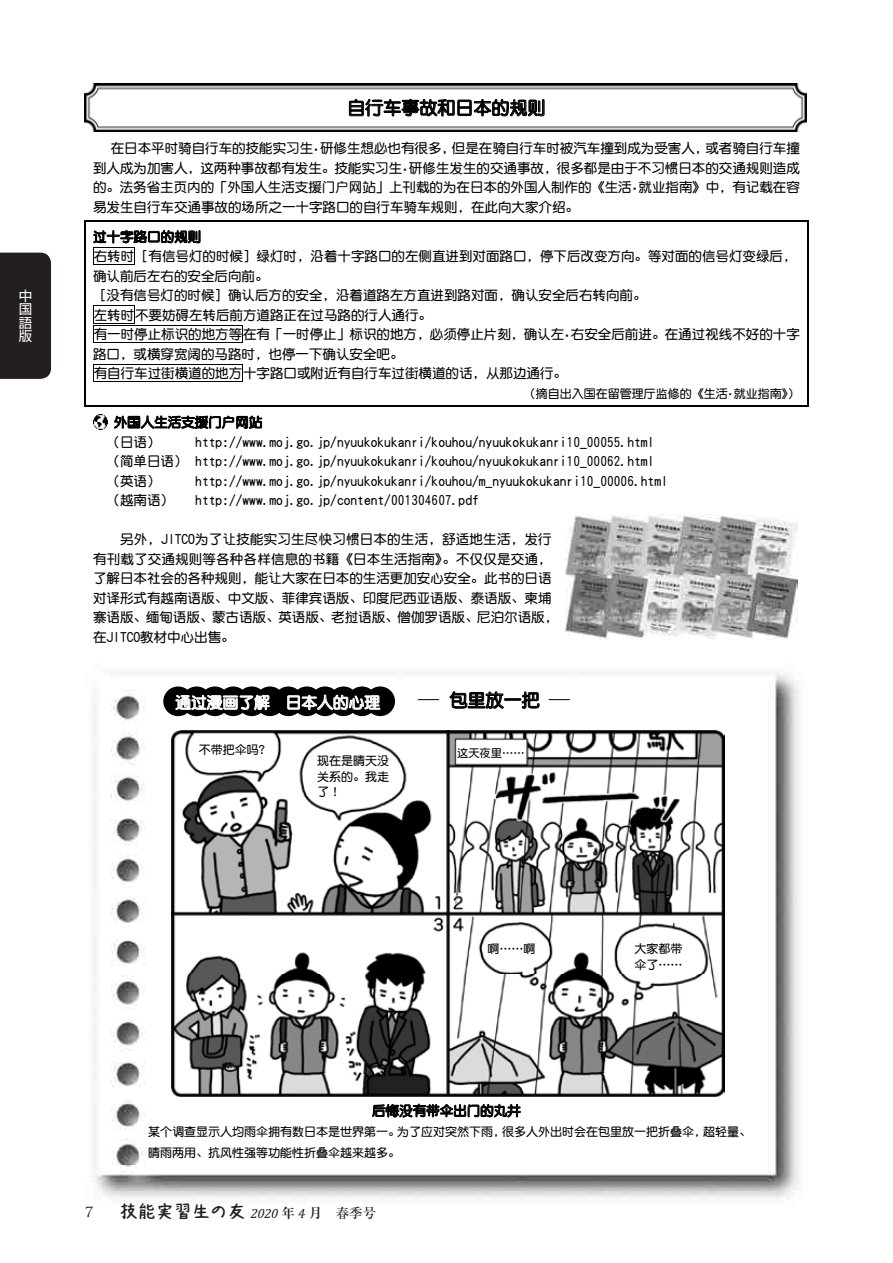
<style>
.page{position:relative;width:893px;height:1263px;background:#fff}
.page>*{position:absolute;margin:0;border:0;box-sizing:border-box;transform-origin:0 0}
.t1{font:18px "Rii Tegaki N R";color:#231f20}
.t2{font:18px "KF GB Yuan Hei";color:#000}
.t3{font:15.75px "KF GB Yuan Hei";color:#fff}
.t4{font:13.5px/19.5px "KF GB Yuan Hei";color:#000}
.t5{font:13.5px/13.5px "Shin Go Pro";color:#fff;text-align:justify}
.t6{font:12px/15.6px "KF GB Yuan Hei";color:#000}
.t7{font:11.25px "KF GB Yuan Hei";color:#000}
.s1{font-family:"MSUI Gothic";font-size:11.85px}
.s2{font-family:"MSUI Gothic";font-size:10.65px}
.s3{font-family:"VD Logo G Bold P";font-size:21px}
.s4{font-family:"UD Reimin Pr 6";font-size:13.5px}
.s5{font-family:"Cambria";font-style:italic;font-size:13.5px}
.s6{font-family:"Ryumin Pr 6";font-weight:700;font-size:13.5px}
.s7{font-family:"Ryumin Pr 6";font-weight:500;font-size:13.5px}
</style>
<div class="page">
<img style="left:84px;top:84px;width:722px;height:47px">
<img style="left:94px;top:672px;width:705px;height:527px">
<svg style="left:349px;top:99px;width:195px;height:18px"></svg>
<svg style="left:93px;top:230px;width:107px;height:35px"></svg>
<hr style="left:93px;top:305px;width:42px;height:1px;background:#000">
<hr style="left:93px;top:323px;width:42px;height:1px;background:#000">
<svg style="left:134px;top:306px;width:1px;height:17px"></svg>
<hr style="left:93px;top:325px;width:150px;height:1px;background:#000">
<svg style="left:93px;top:306px;width:1px;height:36px"></svg>
<hr style="left:93px;top:342px;width:150px;height:1px;background:#000">
<svg style="left:242px;top:326px;width:1px;height:16px"></svg>
<hr style="left:93px;top:364px;width:150px;height:1px;background:#000">
<svg style="left:93px;top:365px;width:1px;height:16px"></svg>
<hr style="left:93px;top:381px;width:150px;height:1px;background:#000">
<svg style="left:242px;top:365px;width:1px;height:16px"></svg>
<hr style="left:84px;top:220px;width:723px;height:2px;background:#000">
<svg style="left:807px;top:220px;width:2px;height:6px"></svg>
<hr style="left:84px;top:226px;width:2px;height:180px;background:#000">
<hr style="left:807px;top:226px;width:2px;height:180px;background:#000">
<img style="left:93px;top:415px;width:15px;height:14px">
<svg style="left:114px;top:416px;width:148px;height:13px"></svg>
<hr style="left:84px;top:406px;width:725px;height:1px;background:#000">
<svg style="left:372px;top:1104px;width:149px;height:13px"></svg>
<img style="left:565px;top:515px;width:232px;height:124px">
<svg style="left:450px;top:691px;width:89px;height:17px"></svg>
<div style="left:163px;top:686px;width:30px;height:30px;background:#000;border-radius:50%"></div>
<div style="left:182px;top:686px;width:30px;height:30px;background:#000;border-radius:50%"></div>
<div style="left:200px;top:686px;width:30px;height:30px;background:#000;border-radius:50%"></div>
<div style="left:218px;top:686px;width:30px;height:30px;background:#000;border-radius:50%"></div>
<div style="left:237px;top:686px;width:30px;height:30px;background:#000;border-radius:50%"></div>
<div style="left:255px;top:686px;width:30px;height:30px;background:#000;border-radius:50%"></div>
<div style="left:274px;top:686px;width:29px;height:30px;background:#000;border-radius:50%"></div>
<div style="left:292px;top:686px;width:30px;height:30px;background:#000;border-radius:50%"></div>
<div style="left:310px;top:686px;width:30px;height:30px;background:#000;border-radius:50%"></div>
<div style="left:329px;top:686px;width:29px;height:30px;background:#000;border-radius:50%"></div>
<div style="left:347px;top:686px;width:30px;height:30px;background:#000;border-radius:50%"></div>
<div style="left:365px;top:686px;width:30px;height:30px;background:#000;border-radius:50%"></div>
<svg style="left:176px;top:695px;width:94px;height:15px"></svg>
<svg style="left:287px;top:695px;width:93px;height:15px"></svg>
<img style="left:171px;top:730px;width:553px;height:367px">
<div style="left:0;top:253px;width:51px;height:126px;background:#231f20"></div>
<p class="t5" style="left:19px;top:287px;width:15px">中国語版</p>
<h1 class="t2" style="left:347px;top:99px;width:200px">自行车事故和日本的规则</h1>
<p class="t4" style="left:93px;top:139px;width:708px;text-align:justify;text-indent:18px">在日本平时骑自行车的技能实习生<span class="s1">・</span>研修生想必也有很多，但是在骑自行车时被汽车撞到成为受害人，或者骑自行车撞到人成为加害人，这两种事故都有发生。技能实习生<span class="s1">・</span>研修生发生的交通事故，很多都是由于不习惯日本的交通规则造成的。法务省主页内的「外国人生活支援门户网站」上刊载的为在日本的外国人制作的《生活<span class="s1">・</span>就业指南》中，有记载在容易发生自行车交通事故的场所之一十字路口的自行车骑车规则，在此向大家介绍。</p>
<p class="t4" style="left:93px;top:227px;width:708px">过十字路口的规则<br>右转时［有信号灯的时候］绿灯时，沿着十字路口的左侧直进到对面路口，停下后改变方向。等对面的信号灯变绿后，确认前后左右的安全后向前。<br>［没有信号灯的时候］确认后方的安全，沿着道路左方直进到路对面，确认安全后右转向前。<br>左转时不要妨碍左转后前方道路正在过马路的行人通行。<br>有一时停止标识的地方等在有「一时停止」标识的地方，必须停止片刻，确认左<span class="s1">・</span>右安全后前进。在通过视线不好的十字路口，或横穿宽阔的马路时，也停一下确认安全吧。<br>有自行车过街横道的地方十字路口或附近有自行车过街横道的话，从那边通行。</p>
<p class="t6" style="left:524px;top:385px;width:277px">（摘自出入国在留管理厅监修的《生活<span class="s2">・</span>就业指南》）</p>
<p class="t4" style="left:107px;top:412px;width:157px;text-indent:7px">外国人生活支援门户网站（日语）</p>
<p class="t4" style="left:107px;top:432px;width:549px;text-align:justify;text-indent:89px">http://www.moj.go.jp/nyuukokukanri/kouhou/nyuukokukanri10_00055.html（简单日语） http://www.moj.go.jp/nyuukokukanri/kouhou/nyuukokukanri10_00062.html（英语）</p>
<p class="t4" style="left:195px;top:471px;width:474px">http://www.moj.go.jp/nyuukokukanri/kouhou/m_nyuukokukanri10_00006.html</p>
<p class="t4" style="left:107px;top:490px;width:69px">（越南语）</p>
<p class="t4" style="left:195px;top:490px;width:285px">http://www.moj.go.jp/content/001304607.pdf</p>
<p class="t4" style="left:93px;top:529px;width:467px;text-indent:27px">另外，JITCO为了让技能实习生尽快习惯日本的生活，舒适地生活，发行有刊载了交通规则等各种各样信息的书籍《日本生活指南》。不仅仅是交通，了解日本社会的各种规则，能让大家在日本的生活更加安心安全。此书的日语对译形式有越南语版、中文版、菲律宾语版、印度尼西亚语版、泰语版、柬埔寨语版、缅甸语版、蒙古语版、英语版、老挝语版、僧伽罗语版、尼泊尔语版，在JITCO教材中心出售。</p>
<p class="t3" style="left:175px;top:695px;width:206px">通过漫画了解 日本人的心理</p>
<h1 class="t2" style="left:418px;top:691px;width:153px"><span class="s3">―</span> 包里放一把 <span class="s3">―</span></h1>
<p class="t6" style="left:199px;top:742px;width:74px">不带把伞吗？</p>
<p class="t6" style="left:317px;top:753px;width:74px;text-align:justify">现在是晴天没关系的。我走了！</p>
<p class="t7" style="left:457px;top:747px;width:69px">这天夜里……</p>
<p class="t6" style="left:488px;top:941px;width:50px">啊……啊</p>
<p class="t6" style="left:634px;top:941px;width:50px">大家都带伞了……</p>
<p class="t4" style="left:372px;top:1101px;width:150px">后悔没有带伞出门的丸井</p>
<p class="t6" style="left:148px;top:1121px;width:604px;line-height:21px">某个调查显示人均雨伞拥有数日本是世界第一。为了应对突然下雨，很多人外出时会在包里放一把折叠伞，超轻量、晴雨两用、抗风性强等功能性折叠伞越来越多。</p>
<h1 class="t1" style="left:85px;top:1202px;width:293px"><span class="s4">7　　</span>技能実習生の友 <span class="s5">2020</span> <span class="s6">年</span> <span class="s5">4</span> <span class="s6">月</span> <span class="s7">春季号</span></h1>
</div>
